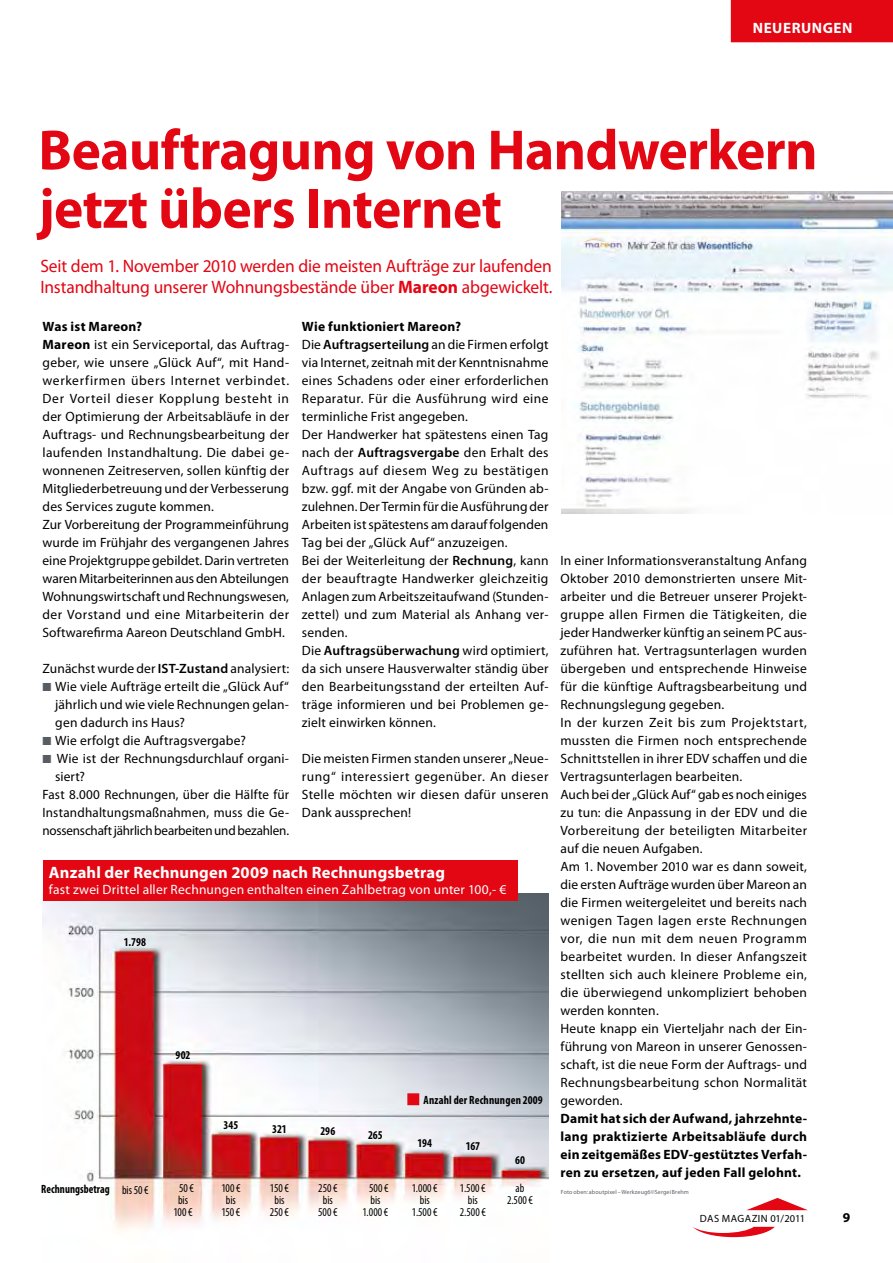
<style>
.page{position:relative;width:893px;height:1263px;background:#fff}
.page>*{position:absolute;margin:0;border:0;box-sizing:border-box;transform-origin:0 0}
.t1{font:700 57px/58.5px "Myriad Pro";letter-spacing:-.01em;color:#e30613}
.t2{font:18px/21.6px "Myriad Pro";letter-spacing:-.005em;color:#e30613}
.t3{font:700 16.5px "Myriad Pro";letter-spacing:.015em;color:#fff}
.t4{font:700 15px "Myriad Pro";letter-spacing:.035em;color:#fff}
.t5{font:13.5px/18px "Myriad Pro";letter-spacing:.015em;color:#000}
.t6{font:700 13.5px/18px "Myriad Pro";letter-spacing:.02em;color:#000;text-align:justify}
.t7{font:13.5px "Myriad Pro";letter-spacing:.015em;color:#fff}
.t8{font:13.5px "Myriad Pro";letter-spacing:-.015em;color:#000}
.t9{font:condensed 12px/12px "Myriad Pro";color:#000;text-align:center;scale:.96 1}
.t10{font:700 condensed 12px "Myriad Pro";letter-spacing:.005em;color:#000;scale:.96 1}
.t11{font:700 condensed 12px "Myriad Pro";letter-spacing:.005em;color:#000;scale:.92 1}
.t12{font:10.5px "Myriad Pro";letter-spacing:.025em;color:#000}
.t13{font:6px "Myriad Pro";letter-spacing:.015em;color:#585d63}
.s1{font-weight:700}
.s2{font-weight:600}
.s3{font-family:"European Pi Three";color:#585d63}
.s4{font-weight:400}
</style>
<div class="page">
<div style="left:731px;top:0;width:162px;height:42px;background:#e30613"></div>
<svg style="left:693px;top:1227px;width:82px;height:10px"></svg>
<svg style="left:747px;top:1198px;width:61px;height:12px"></svg>
<img style="left:43px;top:893px;width:505px;height:338px">
<div style="left:43px;top:860px;width:474px;height:41px;background:#e30613"></div>
<img style="left:561px;top:191px;width:332px;height:323px">
<div style="left:407px;top:1093px;width:12px;height:12px;background:#e30613;border:2px solid #e30613"></div>
<p class="t4" style="left:753px;top:18px;width:101px">Neuerungen</p>
<h1 class="t1" style="left:38px;top:119px;width:781px">Beauftragung von Handwerkern jetzt übers Internet</h1>
<h2 class="t2" style="left:40px;top:255px;width:514px">Seit dem 1. November 2010 werden die meisten Aufträge zur laufenden<br>Instandhaltung unserer Wohnungsbestände über <span class="s1">Mareon</span> abgewickelt.</h2>
<p class="t5" style="left:43px;top:317px;width:248px"><span class="s1">Was ist Mareon?<br>Mareon</span> ist ein Serviceportal, das Auftrag&shy;geber, wie unsere „Glück Auf“, mit Hand&shy;werkerfirmen übers Internet verbindet.<br>Der Vorteil dieser Kopplung besteht in der Optimierung der Arbeitsabläufe in der Auftrags- und Rechnungsbearbeitung der laufenden Instandhaltung. Die dabei ge&shy;wonnenen Zeitreserven, sollen künftig der Mitgliederbetreuung und der Verbesserung des Services zugute kommen.<br>Zur Vorbereitung der Programmeinführung wurde im Frühjahr des vergangenen Jahres eine Projektgruppe gebildet. Darin vertreten waren Mitarbeiterinnen aus den Abteilungen Wohnungswirtschaft und Rechnungswesen, der Vorstand und eine Mitarbeiterin der Softwarefirma Aareon Deutschland GmbH.</p>
<p class="t5" style="left:43px;top:659px;width:248px">Zunächst wurde der <span class="s2">IST-Zustand</span> analysiert:</p>
<p class="t5" style="left:42px;top:677px;width:248px"><span class="s3">K</span> Wie viele Aufträge erteilt die „Glück Auf“</p>
<p class="t5" style="left:55px;top:695px;width:235px">jährlich und wie viele Rechnungen gelan-</p>
<p class="t5" style="left:55px;top:713px;width:131px">gen dadurch ins Haus?</p>
<p class="t5" style="left:42px;top:731px;width:205px"><span class="s3">K</span> Wie erfolgt die Auftragsvergabe?</p>
<p class="t5" style="left:42px;top:749px;width:248px"><span class="s3">K</span> Wie ist der Rechnungsdurchlauf organi-</p>
<p class="t5" style="left:55px;top:767px;width:31px">siert?</p>
<p class="t5" style="left:43px;top:785px;width:248px">Fast 8.000 Rechnungen, über die Hälfte für</p>
<p class="t5" style="left:43px;top:803px;width:248px">Instandhaltungsmaßnahmen, muss die Ge-</p>
<p class="t8" style="left:43px;top:822px;width:248px">nossenschaft jährlich bearbeiten und bezahlen.</p>
<p class="t5" style="left:302px;top:317px;width:248px"><span class="s1">Wie funktioniert Mareon?<br></span>Die <span class="s2">Auftragserteilung</span> an die Firmen erfolgt via Internet, zeitnah mit der Kenntnisnahme eines Schadens oder einer erforderlichen Reparatur. Für die Ausführung wird eine terminliche Frist angegeben.<br>Der Handwerker hat spätestens einen Tag nach der <span class="s2">Auftragsvergabe</span> den Erhalt des Auftrags auf diesem Weg zu bestätigen bzw. ggf. mit der Angabe von Gründen ab&shy;zulehnen. Der Termin für die Ausführung der Arbeiten ist spätestens am darauf folgenden Tag bei der „Glück Auf“ anzuzeigen.<br>Bei der Weiterleitung der <span class="s2">Rechnung</span>, kann der beauftragte Handwerker gleichzeitig Anlagen zum Arbeitszeitaufwand (Stunden&shy;zettel) und zum Material als Anhang ver&shy;senden.<br>Die <span class="s2">Auftragsüberwachung</span> wird optimiert, da sich unsere Hausverwalter ständig über den Bearbeitungsstand der erteilten Auf&shy;träge informieren und bei Problemen ge&shy;zielt einwirken können.</p>
<p class="t5" style="left:302px;top:749px;width:248px;text-align:justify">Die meisten Firmen standen unserer „Neue&shy;rung“ interessiert gegenüber. An dieser Stelle möchten wir diesen dafür unseren Dank aussprechen!</p>
<p class="t3" style="left:49px;top:861px;width:398px">Anzahl der Rechnungen 2009 nach Rechnungsbetrag</p>
<p class="t7" style="left:49px;top:881px;width:459px">fast zwei Drittel aller Rechnungen enthalten einen Zahlbetrag von unter 100,- €</p>
<p class="t10" style="left:124px;top:934px;width:25px">1.798</p>
<p class="t10" style="left:176px;top:1047px;width:17px">902</p>
<p class="t10" style="left:224px;top:1117px;width:17px">345</p>
<p class="t10" style="left:272px;top:1121px;width:17px">321</p>
<p class="t10" style="left:320px;top:1123px;width:17px">296</p>
<p class="t10" style="left:368px;top:1127px;width:17px">265</p>
<p class="t10" style="left:424px;top:1093px;width:126px">Anzahl der Rechnungen 2009</p>
<p class="t10" style="left:417px;top:1135px;width:17px">194</p>
<p class="t10" style="left:466px;top:1138px;width:16px">167</p>
<p class="t10" style="left:515px;top:1153px;width:12px">60</p>
<p class="t5" style="left:560px;top:551px;width:248px">In einer Informationsveranstaltung Anfang Oktober 2010 demonstrierten unsere Mit&shy;arbeiter und die Betreuer unserer Projekt&shy;gruppe allen Firmen die Tätigkeiten, die jeder Handwerker künftig an seinem PC aus&shy;zuführen hat. Vertragsunterlagen wurden übergeben und entsprechende Hinweise für die künftige Auftragsbearbeitung und Rechnungslegung gegeben.<br>In der kurzen Zeit bis zum Projektstart, mussten die Firmen noch entsprechende Schnittstellen in ihrer EDV schaffen und die Vertragsunterlagen bearbeiten.<br>Auch bei der „Glück Auf“ gab es noch einiges zu tun: die Anpassung in der EDV und die Vorbereitung der beteiligten Mitarbeiter auf die neuen Aufgaben.<br>Am 1. November 2010 war es dann soweit, die ersten Aufträge wurden über Mareon an die Firmen weitergeleitet und bereits nach wenigen Tagen lagen erste Rechnungen vor, die nun mit dem neuen Programm bearbeitet wurden. In dieser Anfangszeit stellten sich auch kleinere Probleme ein, die überwiegend unkompliziert behoben werden konnten.<br>Heute knapp ein Vierteljahr nach der Ein&shy;führung von Mareon in unserer Genossen&shy;schaft, ist die neue Form der Auftrags- und Rechnungsbearbeitung schon Normalität geworden.</p>
<p class="t6" style="left:560px;top:1109px;width:248px">Damit hat sich der Aufwand, jahrzehnte&shy;lang praktizierte Arbeitsabläufe durch ein zeitgemäßes EDV-gestütztes Verfah&shy;ren zu ersetzen, auf jeden Fall gelohnt.</p>
<p class="t11" style="left:41px;top:1182px;width:118px">Rechnungsbetrag <span class="s4">bis 50 €</span></p>
<p class="t9" style="left:173px;top:1182px;width:23px">50 € bis<br>100 €</p>
<p class="t9" style="left:221px;top:1182px;width:21px">100 € bis<br>150 €</p>
<p class="t9" style="left:270px;top:1182px;width:22px">150 € bis<br>250 €</p>
<p class="t9" style="left:318px;top:1182px;width:22px">250 € bis<br>500 €</p>
<p class="t9" style="left:363px;top:1182px;width:29px">500 € bis<br>1.000 €</p>
<p class="t9" style="left:412px;top:1182px;width:28px">1.000 € bis<br>1.500 €</p>
<p class="t9" style="left:460px;top:1182px;width:29px">1.500 € bis<br>2.500 €</p>
<p class="t9" style="left:507px;top:1182px;width:29px">ab<br>2.500 €</p>
<p class="t13" style="left:561px;top:1188px;width:129px">Foto oben: aboutpixel – Werkzeug6©Sergei Brehm</p>
<p class="t12" style="left:700px;top:1212px;width:107px">DAS MAGAZIN 01/2011</p>
<p class="t6" style="left:843px;top:1208px;width:9px">9</p>
</div>
